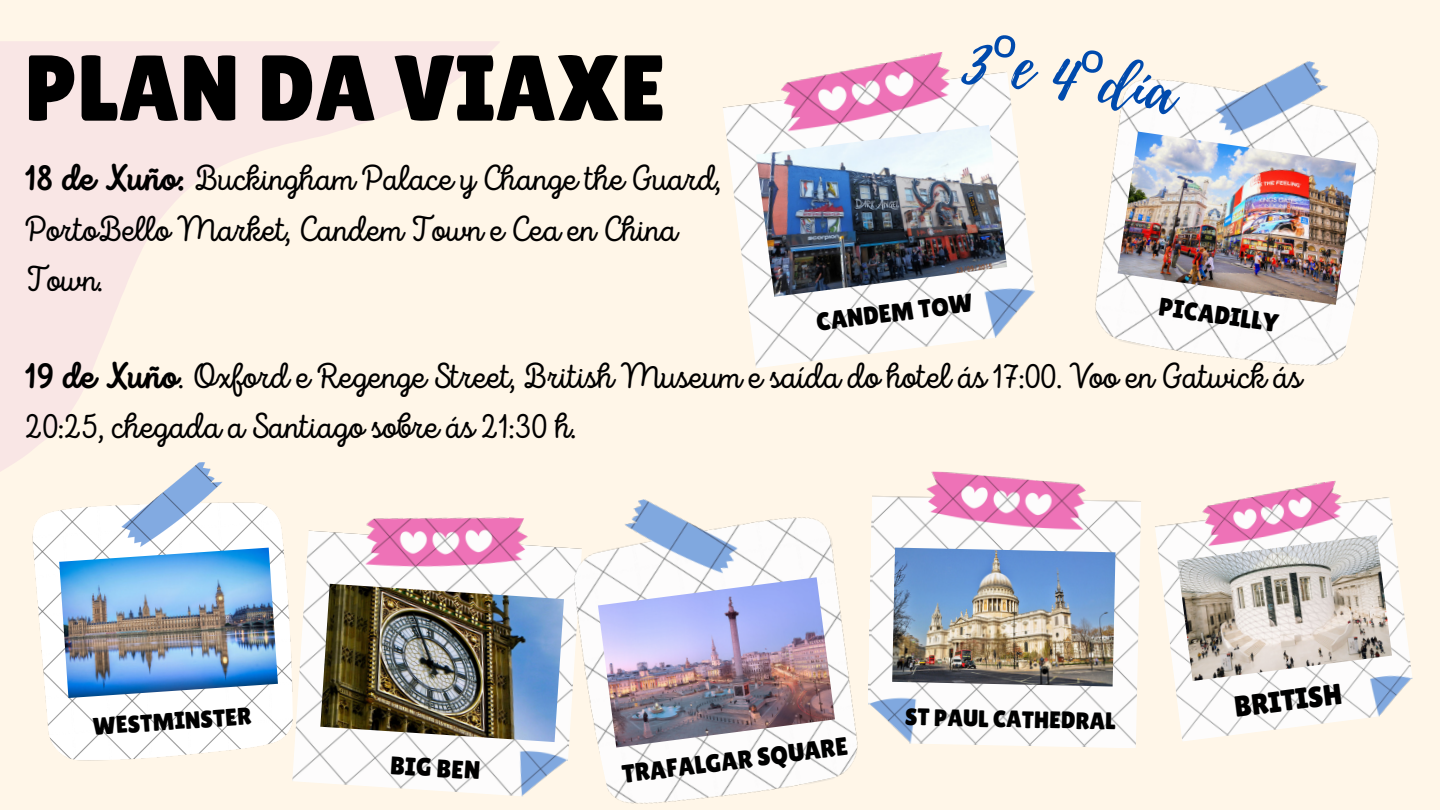
<style>
.page{position:relative;width:1440px;height:810px;background:#fff6e8}
.page>*{position:absolute;margin:0;border:0;box-sizing:border-box;transform-origin:0 0}
.t1{font:93.3px "Lilita One";color:#000}
.t2{font:65.8px "Playlist Script";color:#004aad}
.t3{font:36px/50.2px "Intro Script";color:#000}
.t4{font:29.2px "Lilita One";color:#000}
.t5{font:25.3px "Lilita One";color:#000}
.t6{font:24.1px "Lilita One";color:#000}
.t7{font:23.8px "Lilita One";color:#000}
.s1{font-weight:700}
.s2{font-family:"Noto Sans"}
</style>
<div class="page">
<svg style="left:0;top:41px;width:499px;height:431px"></svg>
<img style="left:33px;top:462px;width:259px;height:299px">
<img style="left:723px;top:52px;width:312px;height:316px">
<img style="left:1095px;top:61px;width:284px;height:305px">
<img style="left:756px;top:125px;width:251px;height:172px">
<img style="left:292px;top:517px;width:257px;height:280px">
<img style="left:549px;top:499px;width:309px;height:305px">
<img style="left:868px;top:471px;width:273px;height:277px">
<img style="left:320px;top:584px;width:244px;height:158px">
<img style="left:892px;top:548px;width:223px;height:139px">
<img style="left:1118px;top:132px;width:238px;height:173px">
<img style="left:59px;top:548px;width:219px;height:150px">
<img style="left:598px;top:577px;width:237px;height:171px">
<img style="left:1155px;top:480px;width:258px;height:261px">
<img style="left:1177px;top:535px;width:215px;height:146px">
<p class="t1" style="left:25px;top:35px;width:643px">PLAN DA VIAXE</p>
<p class="t3" style="left:25px;top:157px;width:698px"><span class="s1">18 de Xuño:</span> Buckingham Palace y Change the Guard,<br>PortoBello Market, Candem Town e Cea en China<br>Town.</p>
<p class="t2" style="left:975px;top:10px;width:214px;rotate:10deg">3<span class="s2">º</span>e 4<span class="s2">º</span>día</p>
<h3 class="t5" style="left:815px;top:308px;width:159px;rotate:-7deg">CANDEM TOW</h3>
<p class="t5" style="left:1161px;top:292px;width:122px;rotate:8deg">PICADILLY</p>
<p class="t3" style="left:25px;top:354px;width:1278px"><span class="s1">19 de Xuño</span>. Oxford e Regenge Street, British Museum e saída do hotel ás 17:00. Voo en Gatwick ás<br>20:25, chegada a Santiago sobre ás 21:30 h.</p>
<p class="t6" style="left:92px;top:713px;width:160px;rotate:-4deg">WESTMINSTER</p>
<p class="t5" style="left:391px;top:750px;width:92px;rotate:4deg">BIG BEN</p>
<h3 class="t5" style="left:621px;top:760px;width:229px;rotate:-7deg">TRAFALGAR SQUARE</h3>
<p class="t7" style="left:905px;top:704px;width:212px;rotate:1deg">ST PAUL CATHEDRAL</p>
<p class="t4" style="left:1232px;top:690px;width:110px;rotate:-7deg">BRITISH</p>
</div>
